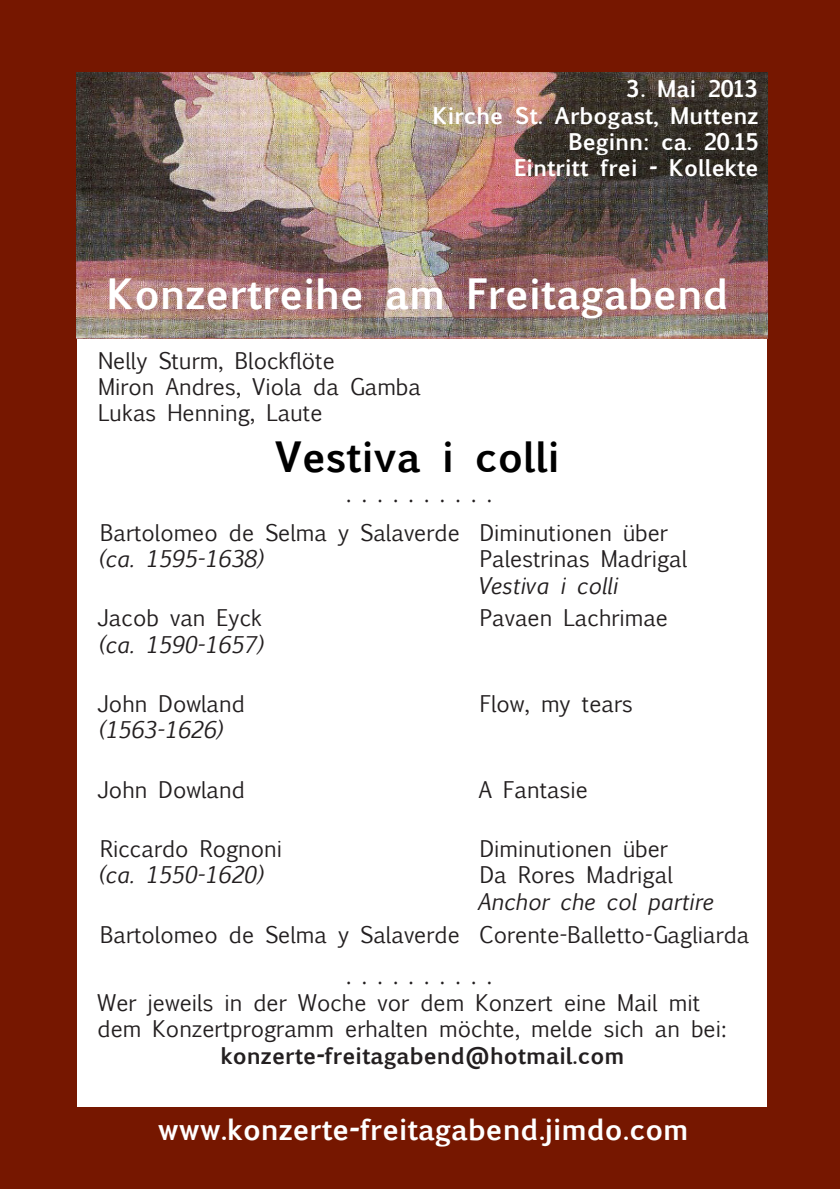
<style>
.page{position:relative;width:840px;height:1191px;background:#fff}
.page>*{position:absolute;margin:0;border:0;box-sizing:border-box;transform-origin:0 0}
.t1{font:700 40px "Euphemia UCAS";color:#fff}
.t2{font:700 40px "Euphemia UCAS";color:#000}
.t3{font:700 28px "Euphemia UCAS";color:#fff}
.t4{font:22px/26.4px "Euphemia UCAS";color:#231f20}
.t5{font:italic 22px "Euphemia UCAS";color:#231f20}
.t6{font:700 22px "Euphemia UCAS";color:#fff}
.t7{font:700 22px "Euphemia UCAS";color:#231f20}
</style>
<div class="page">
<div style="left:0;top:0;width:839px;height:1189px;background:#761700"></div>
<div style="left:77px;top:339px;width:689px;height:767px;background:#fff"></div>
<img style="left:76px;top:72px;width:691px;height:266px">
<p class="t6" style="left:625px;top:72px;width:134px">3. Mai 2013</p>
<p class="t6" style="left:432px;top:99px;width:327px">Kirche St. Arbogast, Muttenz</p>
<p class="t6" style="left:568px;top:125px;width:192px">Beginn: ca. 20.15</p>
<p class="t6" style="left:514px;top:151px;width:246px">Eintritt frei - Kollekte</p>
<p class="t1" style="left:107px;top:264px;width:622px">Konzertreihe am Freitagabend</p>
<p class="t4" style="left:98px;top:347px;width:238px">Nelly Sturm, Blockflöte</p>
<p class="t4" style="left:98px;top:373px;width:324px">Miron Andres, Viola da Gamba</p>
<p class="t4" style="left:98px;top:400px;width:226px">Lukas Henning, Laute</p>
<p class="t2" style="left:275px;top:426px;width:286px">Vestiva i colli</p>
<p class="t4" style="left:346px;top:480px;width:146px">. . . . . . . . . .</p>
<p class="t4" style="left:100px;top:519px;width:361px">Bartolomeo de Selma y Salaverde</p>
<p class="t5" style="left:98px;top:543px;width:166px">(ca. 1595-1638)</p>
<p class="t4" style="left:479px;top:519px;width:190px">Diminutionen über</p>
<p class="t4" style="left:479px;top:545px;width:209px">Palestrinas Madrigal</p>
<p class="t5" style="left:476px;top:569px;width:142px">Vestiva i colli</p>
<p class="t4" style="left:97px;top:605px;width:166px">Jacob van Eyck</p>
<p class="t5" style="left:98px;top:629px;width:166px">(ca. 1590-1657)</p>
<p class="t4" style="left:97px;top:690px;width:149px">John Dowland</p>
<p class="t5" style="left:98px;top:714px;width:126px">(1563-1626)</p>
<p class="t4" style="left:479px;top:605px;width:190px">Pavaen Lachrimae</p>
<p class="t4" style="left:479px;top:690px;width:154px">Flow, my tears</p>
<p class="t4" style="left:97px;top:776px;width:149px">John Dowland</p>
<p class="t4" style="left:478px;top:776px;width:111px">A Fantasie</p>
<p class="t4" style="left:100px;top:835px;width:183px">Riccardo Rognoni</p>
<p class="t5" style="left:98px;top:859px;width:166px">(ca. 1550-1620)</p>
<p class="t4" style="left:479px;top:835px;width:190px">Diminutionen über</p>
<p class="t4" style="left:479px;top:862px;width:194px">Da Rores Madrigal</p>
<p class="t5" style="left:477px;top:885px;width:237px">Anchor che col partire</p>
<p class="t4" style="left:100px;top:921px;width:361px">Bartolomeo de Selma y Salaverde</p>
<p class="t4" style="left:479px;top:921px;width:272px">Corente-Balletto-Gagliarda</p>
<p class="t4" style="left:346px;top:962px;width:146px">. . . . . . . . . .</p>
<p class="t4" style="left:97px;top:989px;width:630px">Wer jeweils in der Woche vor dem Konzert eine Mail mit dem Konzertprogramm erhalten möchte, melde sich an bei:</p>
<p class="t7" style="left:220px;top:1038px;width:405px">konzerte-freitagabend@hotmail.com</p>
<p class="t3" style="left:158px;top:1108px;width:531px">www.konzerte-freitagabend.jimdo.com</p>
</div>
